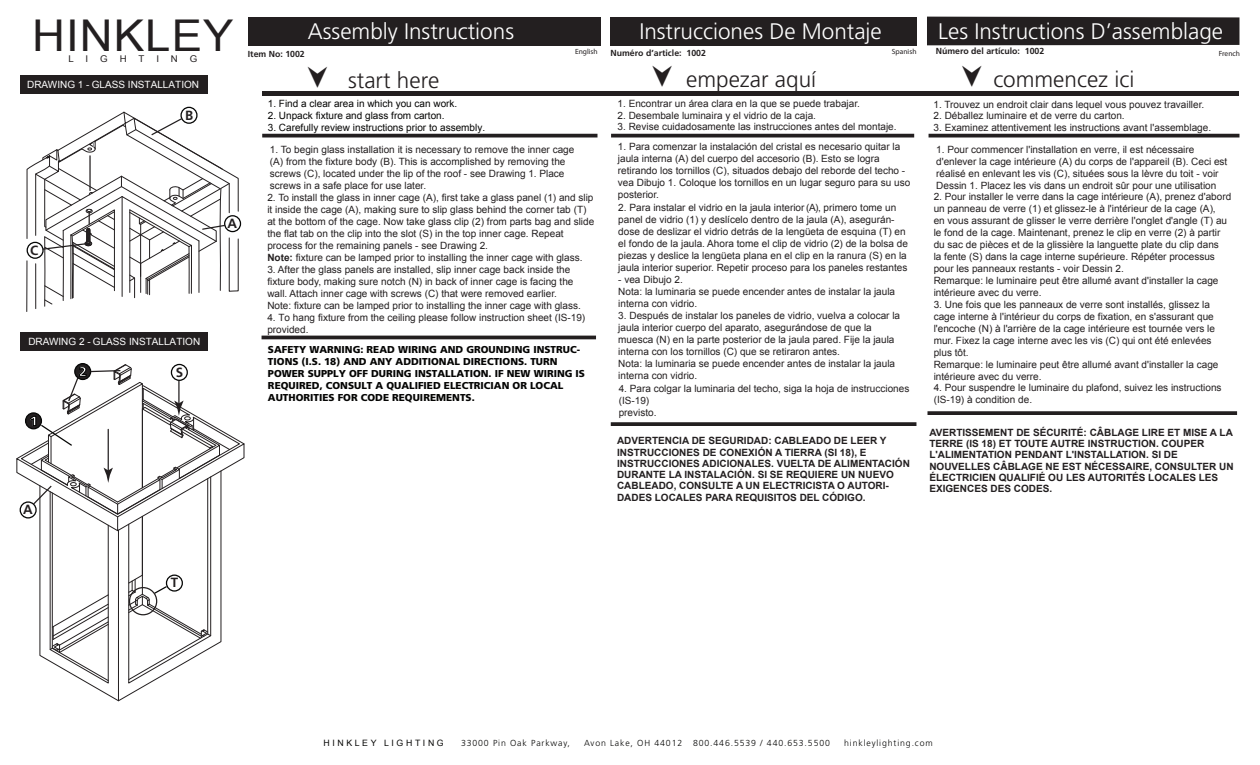
<style>
.page{position:relative;width:1260px;height:765px;background:#fff}
.page>*{position:absolute;margin:0;border:0;box-sizing:border-box;transform-origin:0 0}
.t1{font:43.88px "Arial";letter-spacing:.025em;color:#231f20;scale:1.04 1}
.t2{font:300 22.5px "Frutiger LT Std";color:#fff}
.t3{font:300 22.5px "Frutiger LT Std";color:#231f20}
.t4{font:700 13.38px "Frutiger LT Std";color:#231f20}
.t5{font:900 13.38px "Frutiger LT Std";color:#fff}
.t6{font:10px/12px "Arial";color:#231f20}
.t7{font:700 10px/11.2px "Arial";color:#231f20}
.t8{font:900 10px/12px "Frutiger LT Std";color:#050504}
.t9{font:10px "Arial";color:#050504}
.t10{font:10px "Arial";color:#fff}
.t11{font:9.25px "Arial";color:#231f20;scale:1.04 1}
.t12{font:300 8.75px "Frutiger LT Std";letter-spacing:.1em;color:#080807}
.t13{font:700 8.75px "Frutiger LT Std";color:#231f20}
.t14{font:8.75px "Arial";letter-spacing:.3em;color:#080807}
.t15{font:7.5px "Myriad Pro";color:#231f20}
.s1{font-weight:700}
</style>
<div class="page">
<div style="left:927px;top:17px;width:312px;height:28px;background:#231f20"></div>
<div style="left:248px;top:17px;width:352px;height:29px;background:#231f20"></div>
<div style="left:611px;top:17px;width:306px;height:29px;background:#231f20"></div>
<div style="left:262px;top:91px;width:977px;height:5px;background:#231f20"></div>
<svg style="left:929px;top:134px;width:310px;height:4px"></svg>
<svg style="left:611px;top:134px;width:303px;height:4px"></svg>
<svg style="left:262px;top:134px;width:335px;height:4px"></svg>
<div style="left:20px;top:75px;width:187px;height:19px;background:#231f20"></div>
<div style="left:20px;top:332px;width:188px;height:19px;background:#231f20"></div>
<svg style="left:611px;top:422px;width:305px;height:4px"></svg>
<svg style="left:928px;top:411px;width:309px;height:4px"></svg>
<div style="left:224px;top:215px;width:17px;height:17px;border:1px solid #050605;border-radius:50%"></div>
<div style="left:180px;top:107px;width:18px;height:17px;border:1px solid #050605;border-radius:50%"></div>
<svg style="left:26px;top:112px;width:213px;height:200px"></svg>
<svg style="left:16px;top:364px;width:229px;height:337px"></svg>
<hr style="left:262px;top:336px;width:334px;height:3px;background:#231f20">
<h1 class="t1" style="left:32px;top:7px;width:195px">HINKLEY</h1>
<p class="t11" style="left:68px;top:53px;width:7px">L</p>
<p class="t11" style="left:86px;top:53px;width:4px">I</p>
<p class="t11" style="left:100px;top:53px;width:9px">G</p>
<p class="t11" style="left:120px;top:53px;width:8px">H</p>
<p class="t11" style="left:139px;top:53px;width:7px">T</p>
<p class="t11" style="left:156px;top:53px;width:4px">I</p>
<p class="t11" style="left:171px;top:53px;width:8px">N</p>
<p class="t11" style="left:190px;top:53px;width:9px">G</p>
<p class="t10" style="left:27px;top:78px;width:173px">DRAWING 1 - GLASS INSTALLATION</p>
<h3 class="t4" style="left:185px;top:107px;width:10px">B</h3>
<h3 class="t4" style="left:30px;top:242px;width:10px">C</h3>
<h3 class="t4" style="left:228px;top:216px;width:11px">A</h3>
<p class="t10" style="left:28px;top:335px;width:173px">DRAWING 2 - GLASS INSTALLATION</p>
<h3 class="t5" style="left:30px;top:413px;width:10px">1</h3>
<h3 class="t4" style="left:23px;top:502px;width:11px">A</h3>
<h3 class="t5" style="left:79px;top:363px;width:10px">2</h3>
<h3 class="t4" style="left:176px;top:364px;width:9px">S</h3>
<h2 class="t2" style="left:308px;top:18px;width:208px">Assembly Instructions</h2>
<p class="t13" style="left:248px;top:48px;width:58px">Item No: 1002</p>
<h2 class="t2" style="left:639px;top:18px;width:244px">Instrucciones De Montaje</h2>
<h2 class="t2" style="left:938px;top:18px;width:286px">Les Instructions D’assemblage</h2>
<p class="t13" style="left:936px;top:46px;width:110px">Número del artículo: 1002</p>
<p class="t15" style="left:575px;top:47px;width:24px">English</p>
<p class="t15" style="left:892px;top:47px;width:26px">Spanish</p>
<p class="t15" style="left:1219px;top:49px;width:23px">French</p>
<p class="t13" style="left:611px;top:48px;width:97px">Numéro d’article: 1002</p>
<h2 class="t3" style="left:348px;top:68px;width:93px">start here</h2>
<h2 class="t3" style="left:686px;top:66px;width:132px">empezar aquí</h2>
<h2 class="t3" style="left:993px;top:66px;width:143px">commencez ici</h2>
<p class="t9" style="left:268px;top:97px;width:191px">1. Find a clear area in which you can work.</p>
<p class="t9" style="left:268px;top:109px;width:178px">2. Unpack fixture and glass from carton.</p>
<p class="t9" style="left:268px;top:121px;width:219px">3. Carefully review instructions prior to assembly.</p>
<p class="t6" style="left:270px;top:143px;width:306px">1. To begin glass installation it is necessary to remove the inner cage (A) from the fixture body (B). This is accomplished by removing the screws (C), located under the lip of the roof - see Drawing 1. Place screws in a safe place for use later.</p>
<p class="t6" style="left:267px;top:191px;width:328px">2. To install the glass in inner cage (A), first take a glass panel (1) and slip it inside the cage (A), making sure to slip glass behind the corner tab (T) at the bottom of the cage. Now take glass clip (2) from parts bag and slide the flat tab on the clip into the slot (S) in the top inner cage. Repeat process for the remaining panels - see Drawing 2.<br><span class="s1">Note:</span> fixture can be lamped prior to installing the inner cage with glass.</p>
<p class="t6" style="left:267px;top:263px;width:315px">3. After the glass panels are installed, slip inner cage back inside the fixture body, making sure notch (N) in back of inner cage is facing the wall. Attach inner cage with screws (C) that were removed earlier.<br>Note: fixture can be lamped prior to installing the inner cage with glass.</p>
<p class="t6" style="left:267px;top:311px;width:319px">4. To hang fixture from the ceiling please follow instruction sheet (IS-19) provided.</p>
<p class="t8" style="left:268px;top:343px;width:319px">SAFETY WARNING: READ WIRING AND GROUNDING INSTRUC-TIONS (I.S. 18) AND ANY ADDITIONAL DIRECTIONS. TURN POWER SUPPLY OFF DURING INSTALLATION. IF NEW WIRING IS REQUIRED, CONSULT A QUALIFIED ELECTRICIAN OR LOCAL AUTHORITIES FOR CODE REQUIREMENTS.</p>
<p class="t6" style="left:618px;top:98px;width:244px">1. Encontrar un área clara en la que se puede trabajar.</p>
<p class="t6" style="left:618px;top:109px;width:200px">2. Desembale luminaira y el vidrio de la caja.</p>
<p class="t6" style="left:618px;top:120px;width:281px">3. Revise cuidadosamente las instrucciones antes del montaje.</p>
<p class="t6" style="left:618px;top:141px;width:294px">1. Para comenzar la instalación del cristal es necesario quitar la jaula interna (A) del cuerpo del accesorio (B). Esto se logra retirando los tornillos (C), situados debajo del reborde del techo - vea Dibujo 1. Coloque los tornillos en un lugar seguro para su uso posterior.</p>
<p class="t6" style="left:618px;top:202px;width:291px">2. Para instalar el vidrio en la jaula interior (A), primero tome un panel de vidrio (1) y deslícelo dentro de la jaula (A), asegurán&shy;dose de deslizar el vidrio detrás de la lengüeta de esquina (T) en el fondo de la jaula. Ahora tome el clip de vidrio (2) de la bolsa de piezas y deslice la lengüeta plana en el clip en la ranura (S) en la jaula interior superior. Repetir proceso para los paneles restantes</p>
<p class="t6" style="left:618px;top:274px;width:278px">- vea Dibujo 2.<br>Nota: la luminaria se puede encender antes de instalar la jaula interna con vidrio.</p>
<p class="t6" style="left:618px;top:310px;width:283px">3. Después de instalar los paneles de vidrio, vuelva a colocar la jaula interior cuerpo del aparato, asegurándose de que la muesca (N) en la parte posterior de la jaula pared. Fije la jaula interna con los tornillos (C) que se retiraron antes.<br>Nota: la luminaria se puede encender antes de instalar la jaula interna con vidrio.</p>
<p class="t6" style="left:934px;top:99px;width:272px">1. Trouvez un endroit clair dans lequel vous pouvez travailler.</p>
<p class="t6" style="left:934px;top:110px;width:193px">2. Déballez luminaire et de verre du carton.</p>
<p class="t6" style="left:934px;top:121px;width:279px">3. Examinez attentivement les instructions avant l'assemblage.</p>
<p class="t6" style="left:936px;top:143px;width:293px">1. Pour commencer l'installation en verre, il est nécessaire d'enlever la cage intérieure (A) du corps de l'appareil (B). Ceci est réalisé en enlevant les vis (C), situées sous la lèvre du toit - voir Dessin 1. Placez les vis dans un endroit sûr pour une utilisation</p>
<p class="t6" style="left:934px;top:191px;width:299px">2. Pour installer le verre dans la cage intérieure (A), prenez d'abord un panneau de verre (1) et glissez-le à l'intérieur de la cage (A),<br>en vous assurant de glisser le verre derrière l'onglet d'angle (T) au le fond de la cage. Maintenant, prenez le clip en verre (2) à partir du sac de pièces et de la glissière la languette plate du clip dans<br>la fente (S) dans la cage interne supérieure. Répéter processus pour les panneaux restants - voir Dessin 2.<br>Remarque: le luminaire peut être allumé avant d'installer la cage intérieure avec du verre.</p>
<p class="t6" style="left:934px;top:299px;width:286px">3. Une fois que les panneaux de verre sont installés, glissez la cage interne à l'intérieur du corps de fixation, en s'assurant que l'encoche (N) à l'arrière de la cage intérieure est tournée vers le mur. Fixez la cage interne avec les vis (C) qui ont été enlevées plus tôt.<br>Remarque: le luminaire peut être allumé avant d'installer la cage intérieure avec du verre.</p>
<p class="t6" style="left:619px;top:382px;width:292px">4. Para colgar la luminaria del techo, siga la hoja de instrucciones (IS-19)<br>previsto.</p>
<p class="t6" style="left:934px;top:381px;width:289px">4. Pour suspendre le luminaire du plafond, suivez les instructions (IS-19) à condition de.</p>
<p class="t7" style="left:617px;top:436px;width:294px">ADVERTENCIA DE SEGURIDAD: CABLEADO DE LEER Y INSTRUCCIONES DE CONEXIÓN A TIERRA (SI 18), E INSTRUCCIONES ADICIONALES. VUELTA DE ALIMENTACIÓN DURANTE LA INSTALACIÓN. SI SE REQUIERE UN NUEVO CABLEADO, CONSULTE A UN ELECTRICISTA O AUTORI-DADES LOCALES PARA REQUISITOS DEL CÓDIGO.</p>
<p class="t7" style="left:929px;top:427px;width:306px">AVERTISSEMENT DE SÉCURITÉ: CÂBLAGE LIRE ET MISE A LA TERRE (IS 18) ET TOUTE AUTRE INSTRUCTION. COUPER L'ALIMENTATION PENDANT L'INSTALLATION. SI DE NOUVELLES CÂBLAGE NE EST NÉCESSAIRE, CONSULTER UN ÉLECTRICIEN QUALIFIÉ OU LES AUTORITÉS LOCALES LES EXIGENCES DES CODES.</p>
<h3 class="t4" style="left:171px;top:575px;width:9px">T</h3>
<p class="t14" style="left:323px;top:737px;width:122px">HINKLEY LIGHTING</p>
<p class="t12" style="left:461px;top:738px;width:110px">33000 Pin Oak Parkway,</p>
<p class="t12" style="left:584px;top:738px;width:247px">Avon Lake, OH 44012 800.446.5539 / 440.653.5500</p>
<p class="t12" style="left:844px;top:738px;width:90px">hinkleylighting.com</p>
</div>
